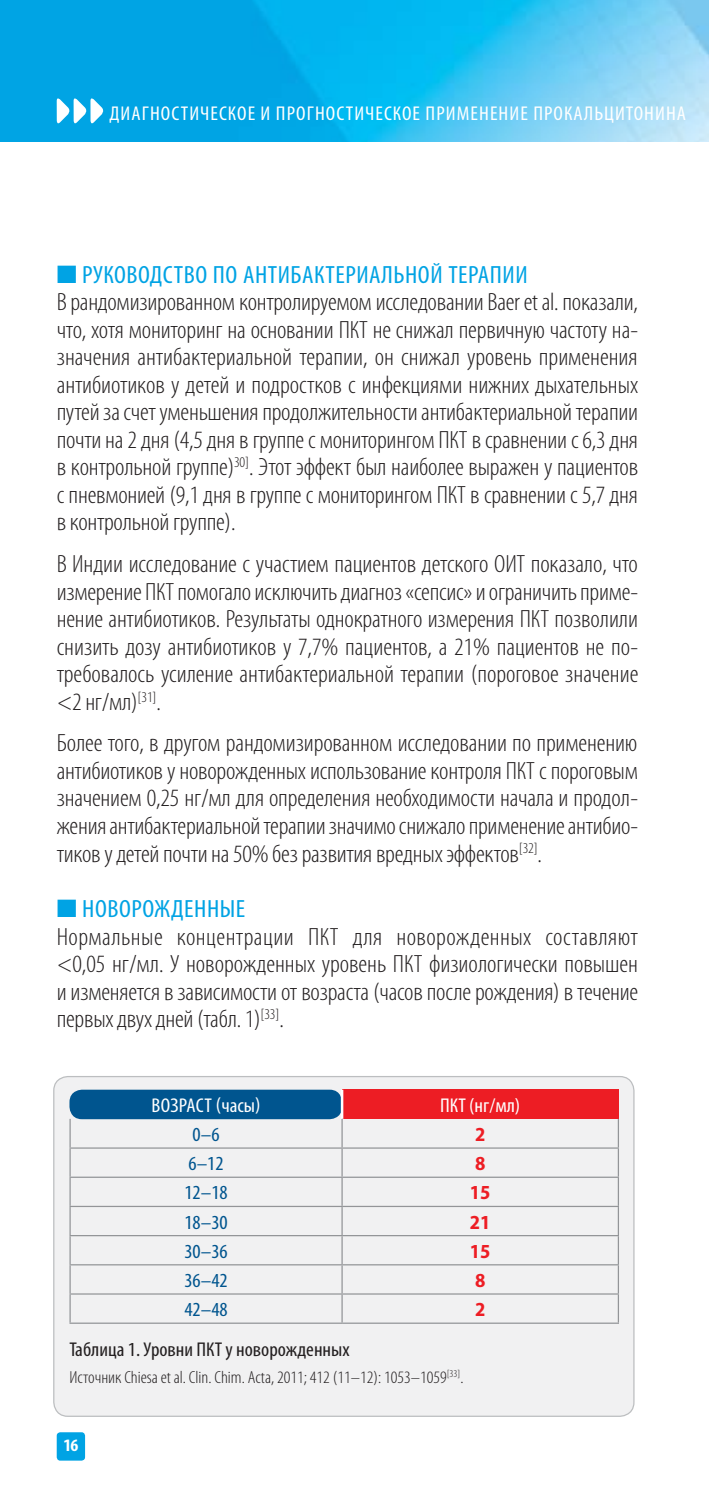
<style>
.page{position:relative;width:709px;height:1489px;background:#fff}
.page>*{position:absolute;margin:0;border:0;box-sizing:border-box;transform-origin:0 0}
.t1{font:300 condensed 25px/27.5px "Myriad Pro";letter-spacing:-.01em;color:#231f20;text-align:justify;scale:1.06 1}
.t2{font:condensed 25px "Myriad Pro";letter-spacing:.055em;color:#00a3e4;scale:1.06 1}
.t3{font:300 condensed 25px "Myriad Pro";letter-spacing:.015em;color:#231f20;scale:1.06 1}
.t4{font:condensed 20px "Myriad Pro";letter-spacing:.05em;color:#fff;scale:1.06 1}
.t5{font:condensed 20px "Myriad Pro";color:#231f20;scale:1.06 1}
.t6{font:condensed 20px "Myriad Pro";color:#00558f;scale:1.06 1}
.t7{font:700 semi-condensed 20px "Myriad Pro";color:#ed1d24}
.t8{font:300 condensed 17.5px "Myriad Pro";color:#231f20;scale:1.06 1}
.t9{font:700 condensed 17.5px "Myriad Pro";color:#fff;scale:1.06 1}
</style>
<div class="page">
<img style="left:0;top:0;width:709px;height:142px">
<div style="left:57px;top:1431px;width:28px;height:29px;background:#00a3e4;border-radius:4px"></div>
<svg style="left:57px;top:96px;width:48px;height:30px"></svg>
<div style="left:54px;top:1076px;width:580px;height:340px;background:#f1f1f2;border-radius:14px"></div>
<div style="left:69px;top:1089px;width:273px;height:30px;background:#00558f;border-radius:12px"></div>
<div style="left:343px;top:1089px;width:276px;height:30px;background:#ed1d24"></div>
<hr style="left:341px;top:1089px;width:2px;height:29px;background:#fff">
<hr style="left:69px;top:1118px;width:2px;height:29px;background:#939598">
<hr style="left:341px;top:1118px;width:2px;height:29px;background:#939598">
<hr style="left:617px;top:1118px;width:2px;height:29px;background:#939598">
<hr style="left:69px;top:1148px;width:2px;height:28px;background:#939598">
<hr style="left:69px;top:1147px;width:273px;height:1px;background:#939598">
<hr style="left:341px;top:1148px;width:2px;height:28px;background:#939598">
<hr style="left:617px;top:1148px;width:2px;height:28px;background:#939598">
<hr style="left:342px;top:1147px;width:277px;height:1px;background:#939598">
<hr style="left:69px;top:1177px;width:2px;height:28px;background:#939598">
<hr style="left:69px;top:1176px;width:273px;height:1px;background:#939598">
<hr style="left:341px;top:1177px;width:2px;height:28px;background:#939598">
<hr style="left:617px;top:1177px;width:2px;height:28px;background:#939598">
<hr style="left:342px;top:1176px;width:277px;height:1px;background:#939598">
<hr style="left:69px;top:1206px;width:2px;height:28px;background:#939598">
<hr style="left:69px;top:1205px;width:273px;height:1px;background:#939598">
<hr style="left:341px;top:1206px;width:2px;height:28px;background:#939598">
<hr style="left:617px;top:1206px;width:2px;height:28px;background:#939598">
<hr style="left:342px;top:1205px;width:277px;height:1px;background:#939598">
<hr style="left:69px;top:1236px;width:2px;height:28px;background:#939598">
<hr style="left:69px;top:1234px;width:273px;height:2px;background:#939598">
<hr style="left:341px;top:1236px;width:2px;height:28px;background:#939598">
<hr style="left:617px;top:1236px;width:2px;height:28px;background:#939598">
<hr style="left:342px;top:1234px;width:277px;height:2px;background:#939598">
<hr style="left:69px;top:1265px;width:2px;height:28px;background:#939598">
<hr style="left:69px;top:1264px;width:273px;height:1px;background:#939598">
<hr style="left:341px;top:1265px;width:2px;height:28px;background:#939598">
<hr style="left:617px;top:1265px;width:2px;height:28px;background:#939598">
<hr style="left:342px;top:1264px;width:277px;height:1px;background:#939598">
<hr style="left:69px;top:1294px;width:2px;height:28px;background:#939598">
<hr style="left:69px;top:1293px;width:273px;height:1px;background:#939598">
<hr style="left:69px;top:1322px;width:273px;height:1px;background:#939598">
<hr style="left:341px;top:1294px;width:2px;height:28px;background:#939598">
<hr style="left:617px;top:1294px;width:2px;height:28px;background:#939598">
<hr style="left:342px;top:1293px;width:277px;height:1px;background:#939598">
<hr style="left:342px;top:1322px;width:277px;height:1px;background:#939598">
<p class="t4" style="left:109px;top:102px;width:328px">ДИАГНОСТИЧЕСКОЕ И ПРОГНОСТИЧЕСКОЕ ПРИМЕНЕНИЕ</p>
<p class="t4" style="left:533px;top:102px;width:49px">ПРОКАЛЬЦИ</p>
<p class="t4" style="left:626px;top:102px;width:28px">ТОНИНА</p>
<p class="t2" style="left:57px;top:259px;width:56px">■ Руководство</p>
<p class="t2" style="left:213px;top:259px;width:298px">по антибактериальной терапии</p>
<p class="t1" style="left:57px;top:288px;width:550px">В рандомизированном контролируемом исследовании Baer et al. показали, что, хотя мониторинг на основании ПКТ не снижал первичную частоту на&shy;значения антибактериальной терапии, он снижал уровень применения антибиотиков у детей и подростков с инфекциями нижних дыхательных путей за счет уменьшения продолжительности антибактериальной терапии почти на 2 дня (4,5 дня в группе с мониторингом ПКТ в сравнении с 6,3 дня в контрольной группе)<sup>30]</sup>. Этот эффект был наиболее выражен у пациентов с пневмонией (9,1 дня в группе с мониторингом ПКТ в сравнении с 5,7 дня в контрольной группе).</p>
<p class="t1" style="left:57px;top:550px;width:550px">В Индии исследование с участием пациентов детского ОИТ показало, что измерение ПКТ помогало исключить диагноз «сепсис» и ограничить приме&shy;нение антибиотиков. Результаты однократного измерения ПКТ позволили снизить дозу антибиотиков у 7,7% пациентов, а 21% пациентов не по&shy;требовалось усиление антибактериальной терапии (пороговое значение &lt;2 нг/мл)<sup>[31]</sup>.</p>
<p class="t1" style="left:57px;top:729px;width:550px">Более того, в другом рандомизированном исследовании по применению антибиотиков у новорожденных использование контроля ПКТ с пороговым значением 0,25 нг/мл для определения необходимости начала и продол&shy;жения антибактериальной терапии значимо снижало применение антибио&shy;тиков у детей почти на 50% без развития вредных эффектов<sup>[32]</sup>.</p>
<p class="t2" style="left:57px;top:894px;width:37px">■Новоро</p>
<p class="t2" style="left:155px;top:894px;width:87px">жденные</p>
<p class="t3" style="left:57px;top:921px;width:248px">Нормальные концентрации ПКТ</p>
<p class="t1" style="left:57px;top:922px;width:550px;text-indent:296px">для новорожденных составляют &lt;0,05 нг/мл. У новорожденных уровень ПКТ физиологически повышен и изменяется в зависимости от возраста (часов после рождения) в течение первых двух дней (табл. 1)<sup>[33]</sup>.</p>
<p class="t4" style="left:151px;top:1092px;width:104px">Возраст (часы)</p>
<p class="t4" style="left:440px;top:1092px;width:77px">ПКТ (нг/мл)</p>
<p class="t6" style="left:193px;top:1122px;width:27px">0–6</p>
<p class="t7" style="left:475px;top:1122px;width:12px">2</p>
<p class="t6" style="left:188px;top:1151px;width:35px">6–12</p>
<p class="t7" style="left:475px;top:1152px;width:12px">8</p>
<p class="t6" style="left:184px;top:1180px;width:42px">12–18</p>
<p class="t7" style="left:470px;top:1181px;width:22px">15</p>
<p class="t6" style="left:184px;top:1209px;width:42px">18–30</p>
<p class="t7" style="left:470px;top:1210px;width:22px">21</p>
<p class="t6" style="left:184px;top:1238px;width:42px">30–36</p>
<p class="t7" style="left:470px;top:1239px;width:22px">15</p>
<p class="t6" style="left:184px;top:1268px;width:42px">36–42</p>
<p class="t7" style="left:475px;top:1268px;width:12px">8</p>
<p class="t6" style="left:184px;top:1297px;width:42px">42–48</p>
<p class="t7" style="left:475px;top:1298px;width:12px">2</p>
<p class="t5" style="left:69px;top:1336px;width:266px">Таблица 1. Уровни ПКТ у новорожденных</p>
<p class="t8" style="left:69px;top:1366px;width:373px">Источник Chiesa et al.Clin. Chim. Acta, 2011; 412 (11–12): 1053–1059<sup>[33]</sup>.</p>
<p class="t9" style="left:63px;top:1434px;width:16px">16</p>
</div>
